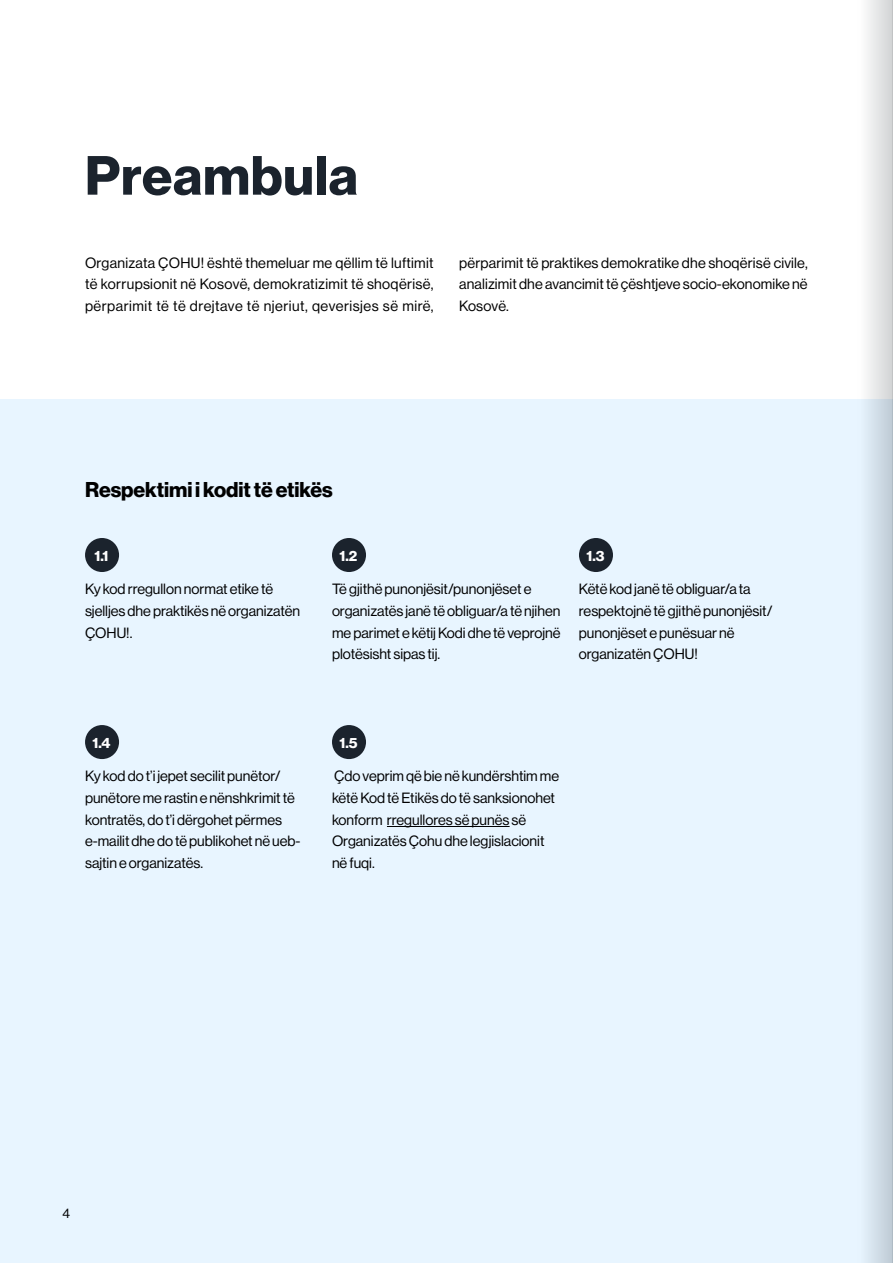
<style>
.page{position:relative;width:893px;height:1263px;background:#fff}
.page>*{position:absolute;margin:0;border:0;box-sizing:border-box;transform-origin:0 0}
.t1{font:54px "N Haas Grotesk DS Pro 75 Bd";letter-spacing:.015em;color:#1b232d}
.t2{font:21px "N Haas Grotesk DS Pro 75 Bd";color:#000}
.t3{font:14.55px/21.8px "N Haas Grotesk DS Pro 55 Rg";color:#000}
.t4{font:14.55px "N Haas Grotesk DS Pro 75 Bd";color:#fff}
.t5{font:13.5px "N Haas Grotesk DS Pro 55 Rg";color:#000}
</style>
<div class="page">
<div style="left:0;top:400px;width:893px;height:863px;background:#e8f5ff"></div>
<div style="left:85px;top:538px;width:34px;height:34px;background:#1b232d;border-radius:50%"></div>
<div style="left:332px;top:538px;width:34px;height:34px;background:#1b232d;border-radius:50%"></div>
<div style="left:579px;top:538px;width:34px;height:34px;background:#1b232d;border-radius:50%"></div>
<div style="left:85px;top:725px;width:34px;height:34px;background:#1b232d;border-radius:50%"></div>
<hr style="left:387px;top:826px;width:123px;height:1px;background:#000">
<div style="left:332px;top:725px;width:34px;height:34px;background:#1b232d;border-radius:50%"></div>
<svg style="left:857px;top:0;width:35px;height:1263px"></svg>
<hr style="left:892px;top:0;width:1px;height:1263px;background:#bcbec0">
<h1 class="t1" style="left:85px;top:144px;width:274px">Preambula</h1>
<p class="t3" style="left:85px;top:252px;width:350px;text-align:justify">Organizata ÇOHU! është themeluar me qëllim të luftimit të korrupsionit në Kosovë, demokratizimit të shoqërisë, përparimit të të drejtave të njeriut, qeverisjes së mirë,</p>
<p class="t3" style="left:459px;top:252px;width:350px;text-align:justify">përparimit të praktikes demokratike dhe shoqërisë civile, analizimit dhe avancimit të çështjeve socio-ekonomike në Kosovë.</p>
<h2 class="t2" style="left:85px;top:477px;width:249px">Respektimi i kodit të etikës</h2>
<p class="t4" style="left:95px;top:547px;width:15px">1.1</p>
<p class="t3" style="left:85px;top:578px;width:217px">Ky kod rregullon normat etike të sjelljes dhe praktikës në organizatën<br>ÇOHU!.</p>
<p class="t4" style="left:340px;top:547px;width:19px">1.2</p>
<p class="t3" style="left:332px;top:578px;width:230px">Të gjithë punonjësit/punonjëset e organizatës janë të obliguar/a të njihen me parimet e këtij Kodi dhe të veprojnë plotësisht sipas tij.</p>
<p class="t4" style="left:586px;top:547px;width:19px">1.3</p>
<p class="t3" style="left:579px;top:578px;width:195px">Këtë kod janë të obliguar/a ta respektojnë të gjithë punonjësit/ punonjëset e punësuar në organizatën ÇOHU!</p>
<p class="t4" style="left:92px;top:734px;width:20px">1.4</p>
<p class="t3" style="left:85px;top:765px;width:217px">Ky kod do t’i jepet secilit punëtor/ punëtore me rastin e nënshkrimit të kontratës, do t’i dërgohet përmes e-mailit dhe do të publikohet në ueb&shy;sajtin e organizatës.</p>
<p class="t4" style="left:339px;top:734px;width:20px">1.5</p>
<p class="t3" style="left:332px;top:765px;width:229px">Çdo veprim që bie në kundërshtim me këtë Kod të Etikës do të sanksionohet konform rregullores së punës së<br>Organizatës Çohu dhe legjislacionit në fuqi.</p>
<p class="t5" style="left:62px;top:1206px;width:9px">4</p>
</div>
